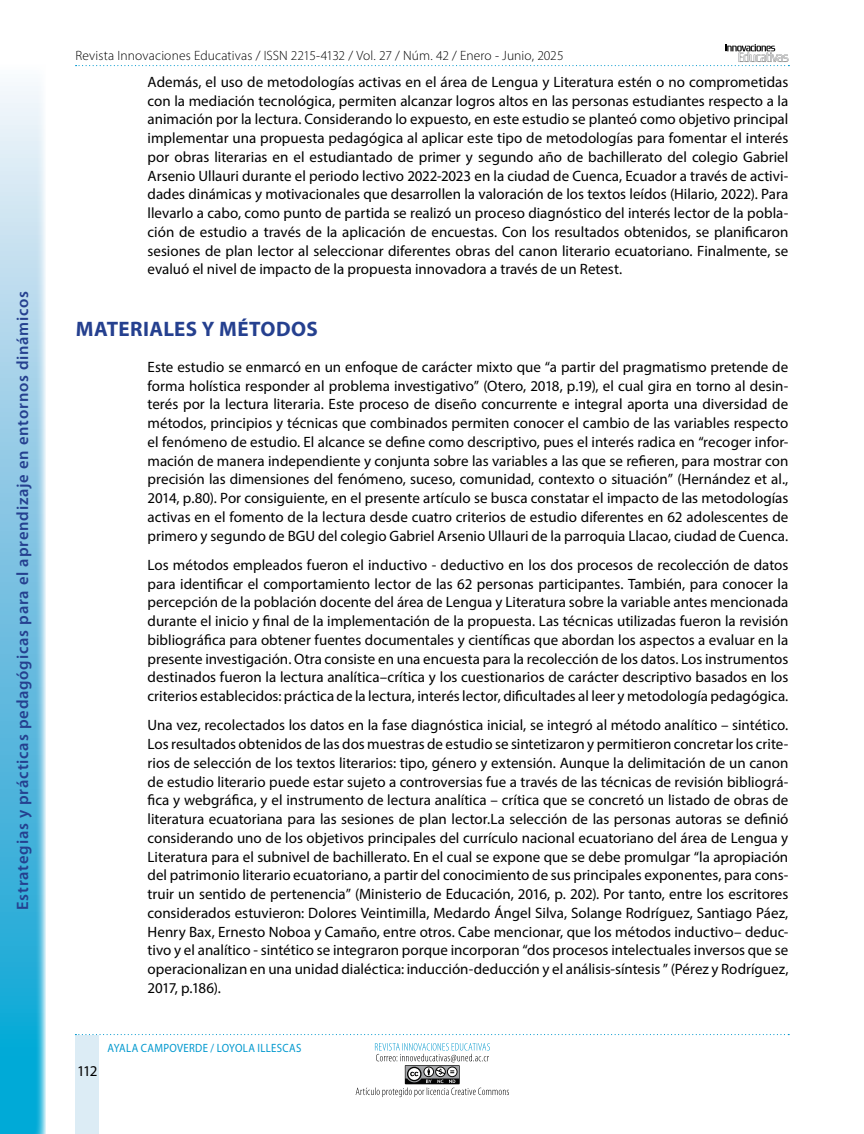
<style>
.page{position:relative;width:864px;height:1134px;background:#fff}
.page>*{position:absolute;margin:0;border:0;box-sizing:border-box;transform-origin:0 0}
.t1{font:700 21px "Myriad Pro";letter-spacing:.015em;color:#25408f}
.t2{font:600 16.5px "Myriad Pro";letter-spacing:.045em;color:#25408f}
.t3{font:15px/18.8px "Myriad Pro";color:#000;text-align:justify}
.t4{font:300 13.5px "Myriad Pro";letter-spacing:.01em;color:#000}
.t5{font:12px "Myriad Pro";letter-spacing:.03em;color:#0098ce;scale:.9 1}
</style>
<div class="page">
<svg style="left:76px;top:44px;width:713px;height:22px"></svg>
<div style="left:76px;top:1035px;width:23px;height:99px;background:#dcecf5"></div>
<svg style="left:75px;top:1034px;width:714px;height:1px"></svg>
<svg style="left:356px;top:1043px;width:153px;height:54px"></svg>
<svg style="left:0;top:86px;width:46px;height:1048px;background:#7cc8e4"></svg>
<p class="t2" style="left:12px;top:910px;width:621px;rotate:-90deg">Estrategias y prácticas pedagógicas para el aprendizaje en entornos dinámicos</p>
<p class="t4" style="left:76px;top:47px;width:490px">Revista Innovaciones Educativas / ISSN 2215-4132 / Vol. 27 / Núm. 42 / Enero - Junio, 2025</p>
<p class="t3" style="left:148px;top:72px;width:642px">Además, el uso de metodologías activas en el área de Lengua y Literatura estén o no comprometidas con la mediación tecnológica, permiten alcanzar logros altos en las personas estudiantes respecto a la animación por la lectura. Considerando lo expuesto, en este estudio se planteó como objetivo principal implementar una propuesta pedagógica al aplicar este tipo de metodologías para fomentar el interés por obras literarias en el estudiantado de primer y segundo año de bachillerato del colegio Gabriel Arsenio Ullauri durante el periodo lectivo 2022-2023 en la ciudad de Cuenca, Ecuador a través de activi&shy;dades dinámicas y motivacionales que desarrollen la valoración de los textos leídos (Hilario, 2022). Para llevarlo a cabo, como punto de partida se realizó un proceso diagnóstico del interés lector de la pobla&shy;ción de estudio a través de la aplicación de encuestas. Con los resultados obtenidos, se planificaron sesiones de plan lector al seleccionar diferentes obras del canon literario ecuatoriano. Finalmente, se evaluó el nivel de impacto de la propuesta innovadora a través de un Retest.</p>
<h1 class="t1" style="left:76px;top:315px;width:243px">MATERIALES Y MÉTODOS</h1>
<p class="t3" style="left:148px;top:357px;width:642px">Este estudio se enmarcó en un enfoque de carácter mixto que “a partir del pragmatismo pretende de forma holística responder al problema investigativo” (Otero, 2018, p.19), el cual gira en torno al desin&shy;terés por la lectura literaria. Este proceso de diseño concurrente e integral aporta una diversidad de métodos, principios y técnicas que combinados permiten conocer el cambio de las variables respecto el fenómeno de estudio. El alcance se define como descriptivo, pues el interés radica en “recoger infor&shy;mación de manera independiente y conjunta sobre las variables a las que se refieren, para mostrar con precisión las dimensiones del fenómeno, suceso, comunidad, contexto o situación” (Hernández et al., 2014, p.80). Por consiguiente, en el presente artículo se busca constatar el impacto de las metodologías activas en el fomento de la lectura desde cuatro criterios de estudio diferentes en 62 adolescentes de primero y segundo de BGU del colegio Gabriel Arsenio Ullauri de la parroquia Llacao, ciudad de Cuenca.</p>
<p class="t3" style="left:148px;top:555px;width:642px">Los métodos empleados fueron el inductivo - deductivo en los dos procesos de recolección de datos para identificar el comportamiento lector de las 62 personas participantes. También, para conocer la percepción de la población docente del área de Lengua y Literatura sobre la variable antes mencionada durante el inicio y final de la implementación de la propuesta. Las técnicas utilizadas fueron la revisión bibliográfica para obtener fuentes documentales y científicas que abordan los aspectos a evaluar en la presente investigación. Otra consiste en una encuesta para la recolección de los datos. Los instrumentos destinados fueron la lectura analítica–crítica y los cuestionarios de carácter descriptivo basados en los criterios establecidos: práctica de la lectura, interés lector, dificultades al leer y metodología pedagógica.</p>
<p class="t3" style="left:148px;top:716px;width:642px">Una vez, recolectados los datos en la fase diagnóstica inicial, se integró al método analítico – sintético.<br>Los resultados obtenidos de las dos muestras de estudio se sintetizaron y permitieron concretar los crite&shy;rios de selección de los textos literarios: tipo, género y extensión. Aunque la delimitación de un canon de estudio literario puede estar sujeto a controversias fue a través de las técnicas de revisión bibliográ&shy;fica y webgráfica, y el instrumento de lectura analítica – crítica que se concretó un listado de obras de literatura ecuatoriana para las sesiones de plan lector.La selección de las personas autoras se definió considerando uno de los objetivos principales del currículo nacional ecuatoriano del área de Lengua y Literatura para el subnivel de bachillerato. En el cual se expone que se debe promulgar “la apropiación del patrimonio literario ecuatoriano, a partir del conocimiento de sus principales exponentes, para cons&shy;truir un sentido de pertenencia” (Ministerio de Educación, 2016, p. 202). Por tanto, entre los escritores considerados estuvieron: Dolores Veintimilla, Medardo Ángel Silva, Solange Rodríguez, Santiago Páez, Henry Bax, Ernesto Noboa y Camaño, entre otros. Cabe mencionar, que los métodos inductivo– deduc&shy;tivo y el analítico - sintético se integraron porque incorporan “dos procesos intelectuales inversos que se operacionalizan en una unidad dialéctica: inducción-deducción y el análisis-síntesis ” (Pérez y Rodríguez, 2017, p.186).</p>
<p class="t3" style="left:77px;top:1061px;width:22px">112</p>
<p class="t5" style="left:108px;top:1040px;width:217px">AYALA CAMPOVERDE / LOYOLA ILLESCAS</p>
</div>
